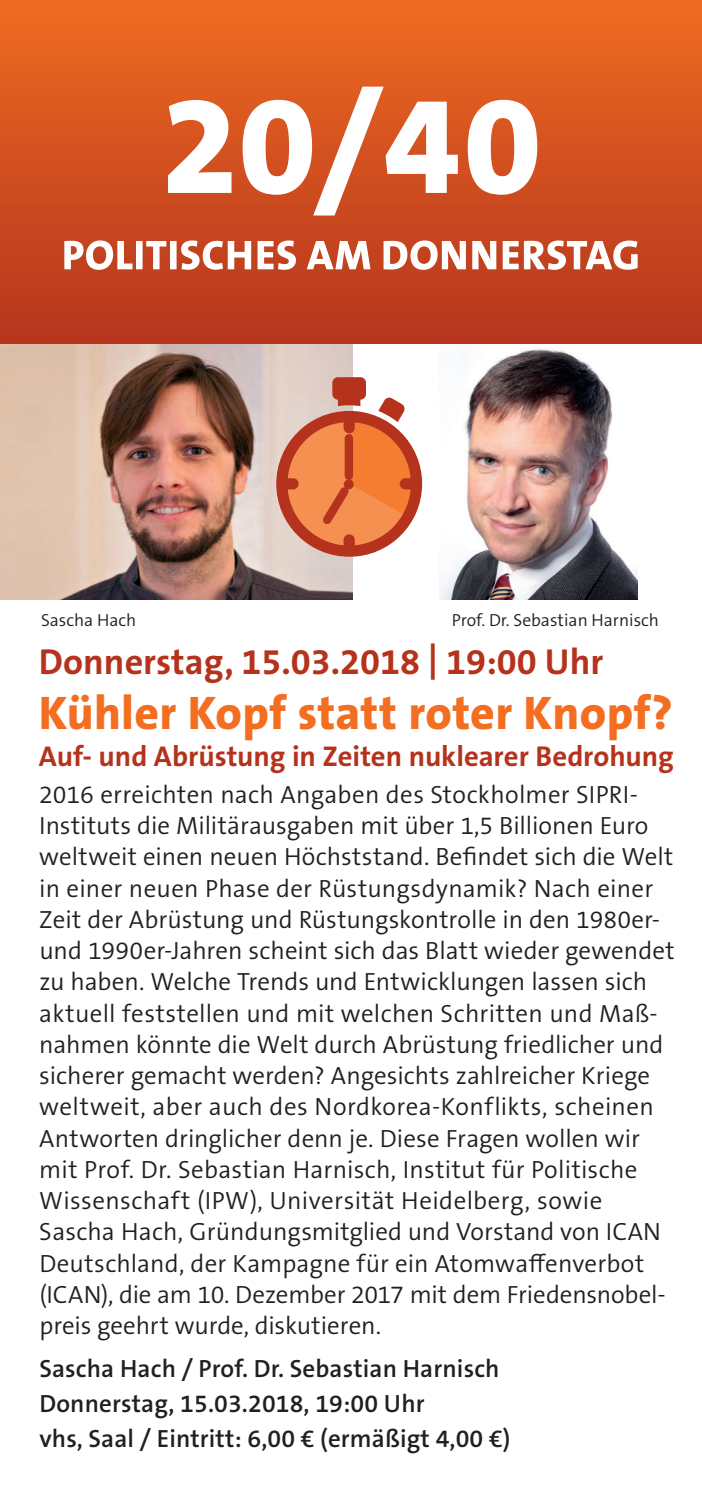
<style>
.page{position:relative;width:702px;height:1489px;background:#fff}
.page>*{position:absolute;margin:0;border:0;box-sizing:border-box;transform-origin:0 0}
.t1{font:800 47.5px "The Sans B W8";letter-spacing:.005em;color:#f36e21}
.t2{font:700 36.25px "The Sans B W7";color:#b5331d}
.t3{font:700 28.75px "The Sans B W7";color:#b5331d}
.t4{font:300 25px/31.2px "The Sans B W4";letter-spacing:.005em;color:#231f20}
.t5{font:600 25px/35px "The Sans B W6";letter-spacing:.005em;color:#231f20}
.t6{font:300 17.5px "The Sans B W4";color:#231f20}
</style>
<div class="page">
<img style="left:439px;top:348px;width:198px;height:251px">
<img style="left:0;top:344px;width:352px;height:256px">
<div style="left:0;top:0;width:702px;height:344px;background:linear-gradient(to bottom,#ee6b21,#b5341e)"></div>
<svg style="left:168px;top:87px;width:369px;height:128px"></svg>
<svg style="left:64px;top:240px;width:573px;height:30px"></svg>
<svg style="left:276px;top:377px;width:146px;height:179px;background:#e18f6b"></svg>
<div style="left:344px;top:479px;width:10px;height:10px;background:#b5331d;border-radius:50%"></div>
<p class="t6" style="left:41px;top:609px;width:97px">Sascha Hach</p>
<p class="t6" style="left:452px;top:609px;width:209px">Prof. Dr. Sebastian Harnisch</p>
<h2 class="t2" style="left:39px;top:638px;width:566px">Donnerstag, 15.03.2018 | 19:00 Uhr</h2>
<h1 class="t1" style="left:39px;top:682px;width:635px">Kühler Kopf statt roter Knopf?</h1>
<p class="t3" style="left:39px;top:738px;width:636px">Auf- und Abrüstung in Zeiten nuklearer Bedrohung</p>
<p class="t4" style="left:39px;top:778px;width:637px">2016 erreichten nach Angaben des Stockholmer SIPRI-Instituts die Militärausgaben mit über 1,5 Billionen Euro weltweit einen neuen Höchststand. Befindet sich die Welt in einer neuen Phase der Rüstungsdynamik? Nach einer Zeit der Abrüstung und Rüstungskontrolle in den 1980er&shy;und 1990er-Jahren scheint sich das Blatt wieder gewendet zu haben. Welche Trends und Entwicklungen lassen sich aktuell feststellen und mit welchen Schritten und Maß&shy;nahmen könnte die Welt durch Abrüstung friedlicher und sicherer gemacht werden? Angesichts zahlreicher Kriege weltweit, aber auch des Nordkorea-Konflikts, scheinen Antworten dringlicher denn je. Diese Fragen wollen wir mit Prof. Dr. Sebastian Harnisch, Institut für Politische Wissenschaft (IPW), Universität Heidelberg, sowie Sascha Hach, Gründungsmitglied und Vorstand von ICAN Deutschland, der Kampagne für ein Atomwafenverbot (ICAN), die am 10. Dezember 2017 mit dem Friedensnobel&shy;preis geehrt wurde, diskutieren.</p>
<p class="t5" style="left:39px;top:1350px;width:472px">Sascha Hach / Prof. Dr. Sebastian Harnisch<br>Donnerstag, 15.03.2018, 19:00 Uhr<br>vhs, Saal / Eintritt: 6,00 € (ermäßigt 4,00 €)</p>
</div>
